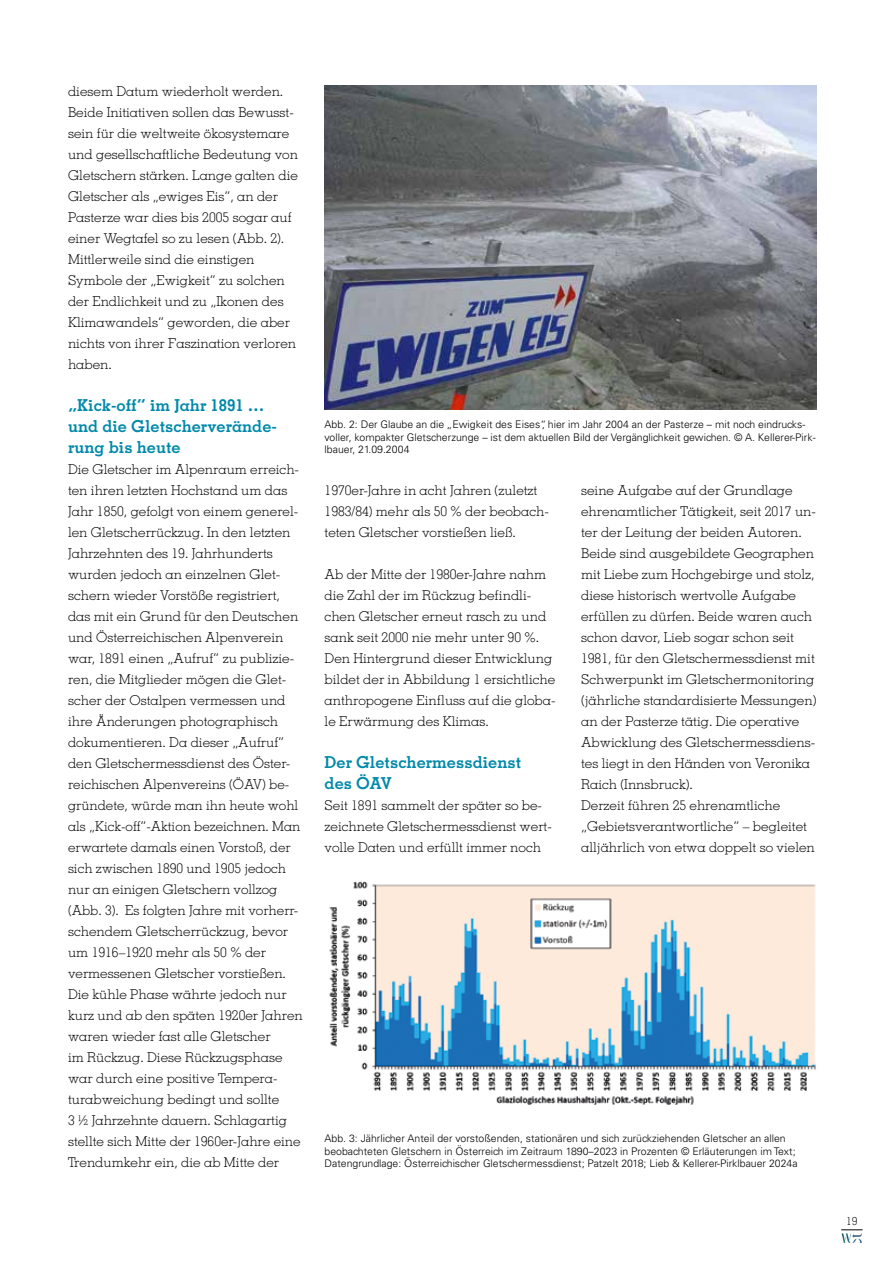
<style>
.page{position:relative;width:893px;height:1263px;background:#fff}
.page>*{position:absolute;margin:0;border:0;box-sizing:border-box;transform-origin:0 0}
.t1{font:700 16.5px/21px "Memphis LT Std";color:#0089aa}
.t2{font:300 13.5px/21px "Memphis LT Std";color:#000}
.t3{font:300 11.25px "Memphis LT Std";color:#000}
.t4{font:300 10.5px/12.6px "Univers LT Std";color:#000}
</style>
<div class="page">
<img style="left:841px;top:1233px;width:21px;height:10px">
<svg style="left:841px;top:1229px;width:21px;height:1px"></svg>
<img style="left:325px;top:85px;width:491px;height:325px">
<img style="left:329px;top:881px;width:487px;height:224px">
<p class="t2" style="left:68px;top:81px;width:231px">diesem Datum wiederholt werden.<br>Beide Initiativen sollen das Bewusst&shy;sein für die weltweite ökosystemare und gesellschaftliche Bedeutung von Gletschern stärken. Lange galten die Gletscher als „ewiges Eis“, an der Pasterze war dies bis 2005 sogar auf einer Wegtafel so zu lesen (Abb. 2).<br>Mittlerweile sind die einstigen Symbole der „Ewigkeit“ zu solchen der Endlichkeit und zu „Ikonen des Klimawandels“ geworden, die aber nichts von ihrer Faszination verloren haben.</p>
<p class="t1" style="left:68px;top:394px;width:211px">„Kick-off“ im Jahr 1891 … und die Gletscherverände&shy;rung bis heute</p>
<p class="t2" style="left:68px;top:459px;width:236px">Die Gletscher im Alpenraum erreich&shy;ten ihren letzten Hochstand um das Jahr 1850, gefolgt von einem generel&shy;len Gletscherrückzug. In den letzten Jahrzehnten des 19. Jahrhunderts wurden jedoch an einzelnen Glet&shy;schern wieder Vorstöße registriert, das mit ein Grund für den Deutschen und Österreichischen Alpenverein war, 1891 einen „Aufruf“ zu publizie&shy;ren, die Mitglieder mögen die Glet&shy;scher der Ostalpen vermessen und ihre Änderungen photographisch dokumentieren. Da dieser „Aufruf“ den Gletschermessdienst des Öster&shy;reichischen Alpenvereins (ÖAV) be&shy;gründete, würde man ihn heute wohl als „Kick-off“-Aktion bezeichnen. Man erwartete damals einen Vorstoß, der sich zwischen 1890 und 1905 jedoch nur an einigen Gletschern vollzog (Abb. 3). Es folgten Jahre mit vorherr&shy;schendem Gletscherrückzug, bevor um 1916–1920 mehr als 50 % der vermessenen Gletscher vorstießen.<br>Die kühle Phase währte jedoch nur kurz und ab den späten 1920er Jahren waren wieder fast alle Gletscher<br>im Rückzug. Diese Rückzugsphase war durch eine positive Tempera&shy;turabweichung bedingt und sollte<br>3 ½ Jahrzehnte dauern. Schlagartig stellte sich Mitte der 1960er-Jahre eine Trendumkehr ein, die ab Mitte der</p>
<p class="t4" style="left:325px;top:418px;width:492px">Abb. 2: Der Glaube an die „Ewigkeit des Eises“, hier im Jahr 2004 an der Pasterze – mit noch eindrucks&shy;voller, kompakter Gletscherzunge – ist dem aktuellen Bild der Vergänglichkeit gewichen. © A. Kellerer-Pirk&shy;lbauer, 21.09.2004</p>
<p class="t2" style="left:325px;top:480px;width:226px">1970er-Jahre in acht Jahren (zuletzt<br>1983/84) mehr als 50 % der beobach&shy;teten Gletscher vorstießen ließ.</p>
<p class="t2" style="left:325px;top:564px;width:233px">Ab der Mitte der 1980er-Jahre nahm die Zahl der im Rückzug befindli&shy;chen Gletscher erneut rasch zu und sank seit 2000 nie mehr unter 90 %.<br>Den Hintergrund dieser Entwicklung bildet der in Abbildung 1 ersichtliche anthropogene Einfluss auf die globa&shy;le Erwärmung des Klimas.</p>
<p class="t1" style="left:325px;top:751px;width:198px">Der Gletschermessdienst des ÖAV</p>
<p class="t2" style="left:325px;top:795px;width:229px">Seit 1891 sammelt der später so be&shy;zeichnete Gletschermessdienst wert&shy;volle Daten und erfüllt immer noch</p>
<p class="t2" style="left:581px;top:480px;width:237px">seine Aufgabe auf der Grundlage ehrenamtlicher Tätigkeit, seit 2017 un&shy;ter der Leitung der beiden Autoren.<br>Beide sind ausgebildete Geographen mit Liebe zum Hochgebirge und stolz, diese historisch wertvolle Aufgabe erfüllen zu dürfen. Beide waren auch schon davor, Lieb sogar schon seit 1981, für den Gletschermessdienst mit Schwerpunkt im Gletschermonitoring (jährliche standardisierte Messungen) an der Pasterze tätig. Die operative Abwicklung des Gletschermessdiens&shy;tes liegt in den Händen von Veronika Raich (Innsbruck).<br>Derzeit führen 25 ehrenamtliche „Gebietsverantwortliche“ – begleitet alljährlich von etwa doppelt so vielen</p>
<p class="t4" style="left:325px;top:1132px;width:474px">Abb. 3: Jährlicher Anteil der vorstoßenden, stationären und sich zurückziehenden Gletscher an allen beobachteten Gletschern in Österreich im Zeitraum 1890–2023 in Prozenten © Erläuterungen im Text;<br>Datengrundlage: Österreichischer Gletschermessdienst; Patzelt 2018; Lieb &amp; Kellerer-Pirklbauer 2024a</p>
<p class="t3" style="left:846px;top:1214px;width:13px">19</p>
</div>
